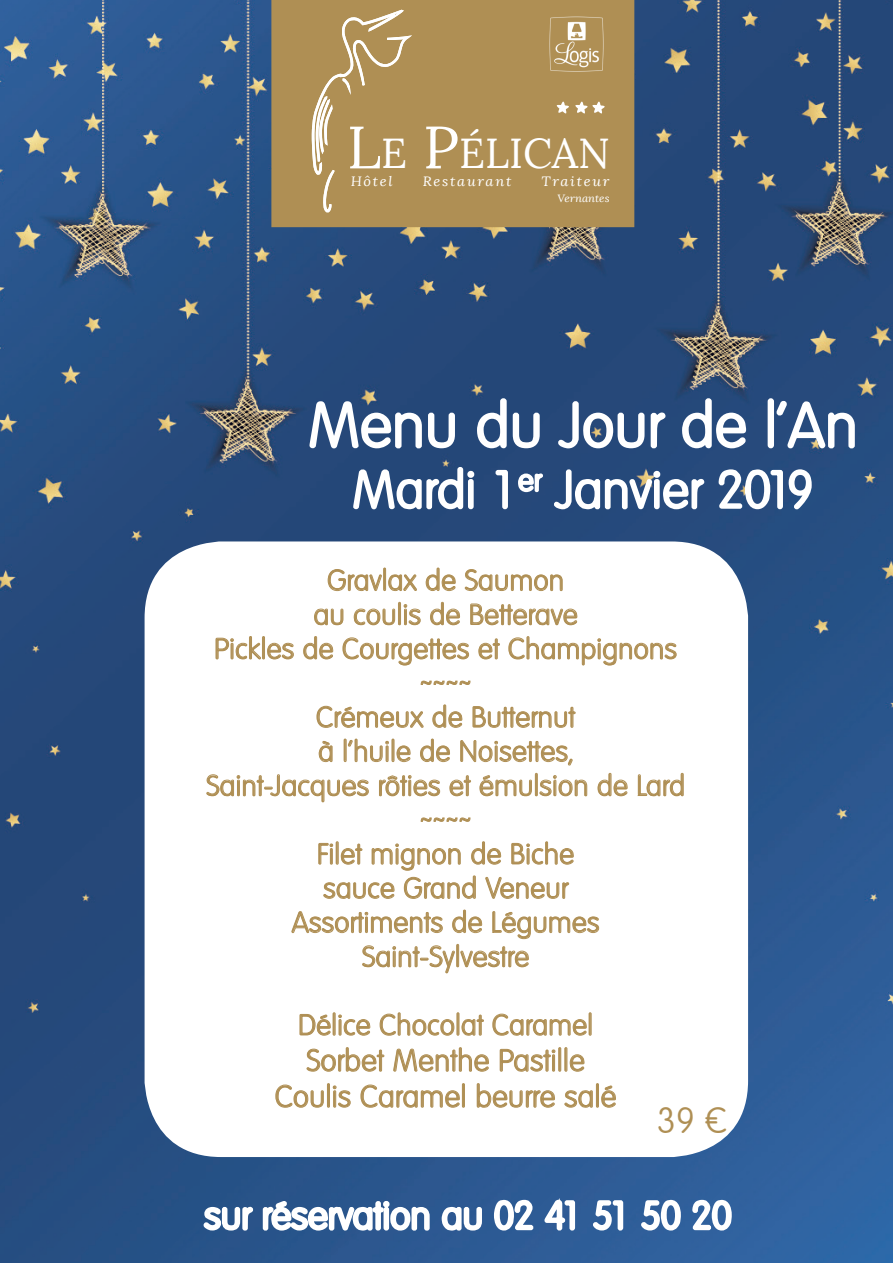
<style>
.page{position:relative;width:893px;height:1263px;background:#fff}
.page>*{position:absolute;margin:0;border:0;box-sizing:border-box;transform-origin:0 0}
.t1{font:60.75px "Elementary SF";color:#fff}
.t2{font:50.85px "Elementary SF";color:#fff}
.t3{font:41.7px "Lora";color:#fff}
.t4{font:36px "Elementary SF";color:#af8f54}
.t5{font:30px "Elementary SF";color:#af8f54}
.t6{font:28.5px "Elementary SF";color:#af8f54}
.t7{font:italic 13.5px "Lora";letter-spacing:.12em;color:#fff;scale:1.08 1}
.t8{font:italic 10.5px "Lora";color:#fff;scale:1.08 1}
.s1{font-size:59.55px}
</style>
<div class="page">
<img style="left:0;top:0;width:893px;height:1263px">
<svg style="left:201px;top:1204px;width:54px;height:31px"></svg>
<svg style="left:261px;top:1198px;width:170px;height:65px"></svg>
<svg style="left:440px;top:1204px;width:44px;height:29px"></svg>
<svg style="left:492px;top:1197px;width:43px;height:61px"></svg>
<svg style="left:542px;top:1198px;width:36px;height:34px"></svg>
<svg style="left:591px;top:1197px;width:35px;height:35px"></svg>
<svg style="left:640px;top:1197px;width:42px;height:35px"></svg>
<svg style="left:690px;top:1197px;width:43px;height:61px"></svg>
<div style="left:145px;top:541px;width:603px;height:616px;background:#fff;border-radius:77px"></div>
<svg style="left:206px;top:567px;width:478px;height:407px"></svg>
<svg style="left:275px;top:1012px;width:341px;height:96px"></svg>
<svg style="left:553px;top:0;width:303px;height:518px"></svg>
<svg style="left:308px;top:227px;width:236px;height:284px"></svg>
<div style="left:271px;top:0;width:363px;height:227px;background:#af8f54"></div>
<p class="t3" style="left:347px;top:128px;width:264px"><span class="s1">L</span>E <span class="s1">P</span>ÉLICAN</p>
<p class="t7" style="left:351px;top:173px;width:40px">Hôtel</p>
<p class="t7" style="left:423px;top:173px;width:84px">Restaurant</p>
<p class="t7" style="left:541px;top:173px;width:65px">Traiteur</p>
<p class="t8" style="left:558px;top:192px;width:50px">Vernantes</p>
<p class="t1" style="left:308px;top:393px;width:551px">Menu du Jour de l’An</p>
<p class="t2" style="left:352px;top:463px;width:463px">Mardi 1<sup>er</sup> Janvier 2019</p>
<p class="t6" style="left:327px;top:565px;width:239px">Gravlax de Saumon</p>
<p class="t6" style="left:313px;top:599px;width:266px">au coulis de Betterave</p>
<p class="t6" style="left:214px;top:633px;width:464px">Pickles de Courgettes et Champignons</p>
<p class="t6" style="left:420px;top:668px;width:53px">~~~~</p>
<p class="t6" style="left:316px;top:702px;width:261px">Crémeux de Butternut</p>
<p class="t6" style="left:318px;top:736px;width:257px">à l’huile de Noisettes,</p>
<p class="t6" style="left:206px;top:770px;width:481px">Saint-Jacques rôties et émulsion de Lard</p>
<p class="t6" style="left:420px;top:804px;width:53px">~~~~</p>
<p class="t6" style="left:317px;top:839px;width:259px">Filet mignon de Biche</p>
<p class="t6" style="left:323px;top:873px;width:246px">sauce Grand Veneur</p>
<p class="t6" style="left:292px;top:907px;width:309px">Assortiments de Légumes</p>
<p class="t6" style="left:362px;top:941px;width:169px">Saint-Sylvestre</p>
<p class="t6" style="left:298px;top:1010px;width:297px">Délice Chocolat Caramel</p>
<p class="t5" style="left:306px;top:1044px;width:280px">Sorbet Menthe Pastille</p>
<p class="t5" style="left:275px;top:1080px;width:343px">Coulis Caramel beurre salé</p>
<p class="t4" style="left:656px;top:1101px;width:72px">39 €</p>
</div>
